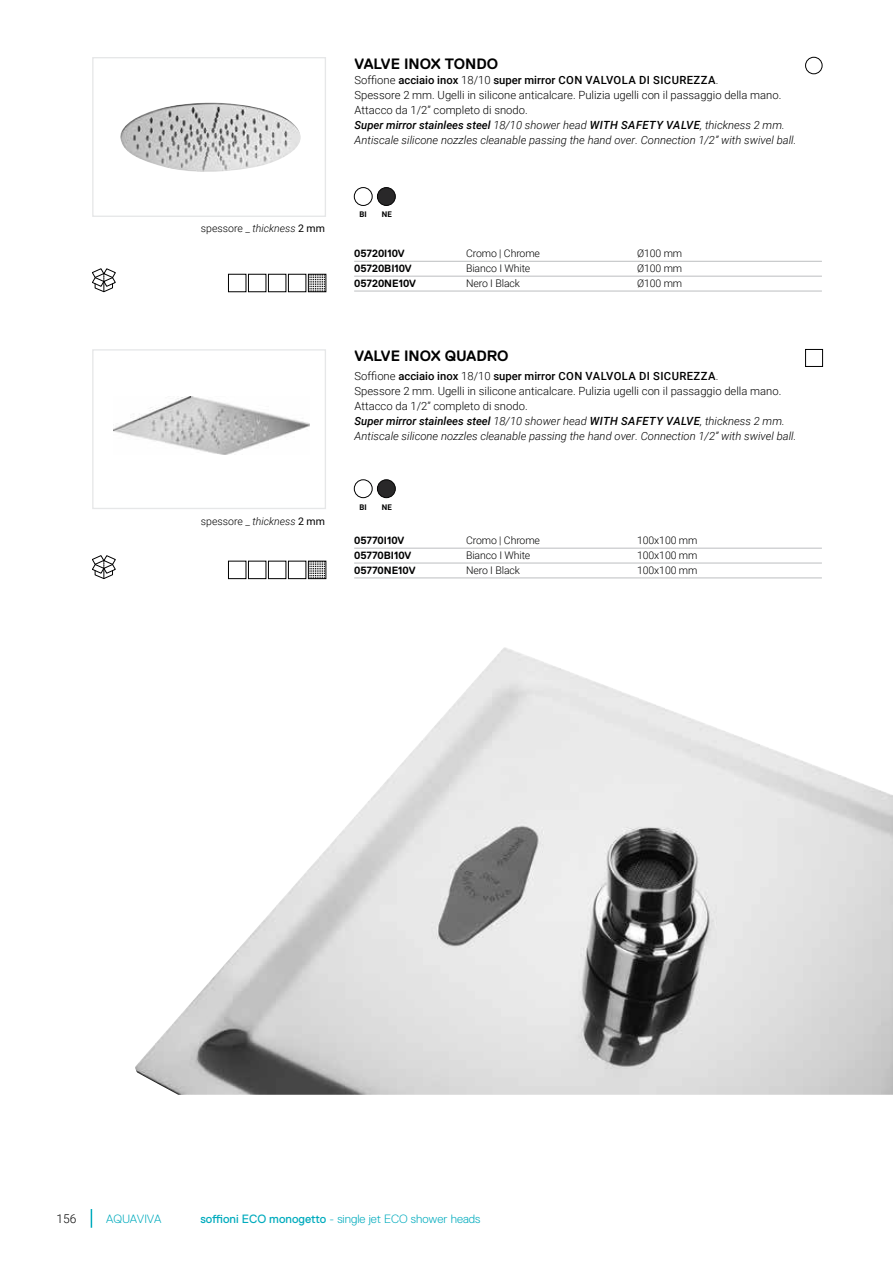
<style>
.page{position:relative;width:893px;height:1263px;background:#fff}
.page>*{position:absolute;margin:0;border:0;box-sizing:border-box;transform-origin:0 0}
.t1{font:700 15px "Replica";color:#000}
.t2{font:300 12px "Replica";color:#00abbd}
.t3{font:300 12px "Replica";letter-spacing:-.02em;color:#00abbd}
.t4{font:300 12px "Roboto";color:#000}
.t5{font:300 11.25px/15px "Roboto";color:#000}
.t6{font:300 10.5px/15px "Roboto";letter-spacing:-.01em;color:#000}
.t7{font:700 10.5px/15px "Replica";color:#000}
.t8{font:700 7.8px "Roboto";color:#000}
.s1{font-style:italic}
.s2{font-weight:400}
.s3{font-weight:500}
.s4{font-weight:500;font-style:italic}
</style>
<div class="page">
<svg style="left:91px;top:1209px;width:1px;height:19px"></svg>
<div style="left:92px;top:57px;width:234px;height:160px;border:1px solid #e6e7e8"></div>
<div style="left:92px;top:349px;width:234px;height:160px;border:1px solid #e6e7e8"></div>
<svg style="left:92px;top:268px;width:24px;height:24px"></svg>
<svg style="left:92px;top:555px;width:24px;height:24px"></svg>
<div style="left:308px;top:274px;width:18px;height:18px;border:1px solid #000"></div>
<svg style="left:310px;top:274px;width:15px;height:18px"></svg>
<div style="left:288px;top:274px;width:18px;height:18px;border:1px solid #000"></div>
<div style="left:268px;top:274px;width:18px;height:18px;border:1px solid #000"></div>
<div style="left:248px;top:274px;width:18px;height:18px;border:1px solid #000"></div>
<div style="left:228px;top:274px;width:18px;height:18px;border:1px solid #000"></div>
<div style="left:308px;top:561px;width:18px;height:18px;border:1px solid #000"></div>
<svg style="left:310px;top:561px;width:15px;height:18px"></svg>
<div style="left:288px;top:561px;width:18px;height:18px;border:1px solid #000"></div>
<div style="left:268px;top:561px;width:18px;height:18px;border:1px solid #000"></div>
<div style="left:248px;top:561px;width:18px;height:18px;border:1px solid #000"></div>
<div style="left:228px;top:561px;width:18px;height:18px;border:1px solid #000"></div>
<div style="left:805px;top:57px;width:17px;height:17px;border:1px solid #000;border-radius:50%"></div>
<hr style="left:354px;top:291px;width:468px;height:1px;background:#bcbec0">
<hr style="left:354px;top:276px;width:468px;height:1px;background:#bcbec0">
<hr style="left:354px;top:261px;width:468px;height:1px;background:#bcbec0">
<hr style="left:354px;top:578px;width:468px;height:1px;background:#bcbec0">
<hr style="left:354px;top:563px;width:468px;height:1px;background:#bcbec0">
<hr style="left:354px;top:548px;width:468px;height:1px;background:#bcbec0">
<div style="left:377px;top:188px;width:18px;height:17px;background:#292829;border-radius:50%"></div>
<div style="left:377px;top:187px;width:18px;height:19px;border:1px solid #000;border-radius:50%"></div>
<div style="left:354px;top:187px;width:18px;height:19px;border:1px solid #000;border-radius:50%"></div>
<div style="left:805px;top:349px;width:18px;height:18px;border:1px solid #000"></div>
<div style="left:377px;top:480px;width:18px;height:18px;background:#292829;border-radius:50%"></div>
<div style="left:377px;top:480px;width:18px;height:18px;border:1px solid #000;border-radius:50%"></div>
<div style="left:354px;top:480px;width:18px;height:18px;border:1px solid #000;border-radius:50%"></div>
<img style="left:120px;top:103px;width:181px;height:69px">
<img style="left:113px;top:397px;width:197px;height:58px">
<img style="left:135px;top:647px;width:758px;height:448px">
<p class="t6" style="left:201px;top:221px;width:126px">spessore _ <span class="s1">thickness</span> <span class="s2">2 mm</span></p>
<p class="t6" style="left:201px;top:513px;width:126px">spessore _ <span class="s1">thickness</span> <span class="s2">2 mm</span></p>
<h1 class="t1" style="left:355px;top:55px;width:145px">VALVE INOX TONDO</h1>
<p class="t5" style="left:355px;top:72px;width:443px">Soffione <span class="s3">acciaio inox</span> 18/10 <span class="s3">super mirror CON VALVOLA DI SICUREZZA</span>.<br>Spessore 2 mm. Ugelli in silicone anticalcare. Pulizia ugelli con il passaggio della mano.<br>Attacco da 1/2” completo di snodo.<br><span class="s4">Super mirror stainlees steel</span> <span class="s1">18/10 shower head</span> <span class="s4">WITH SAFETY VALVE</span><span class="s1">, thickness 2 mm.<br>Antiscale silicone nozzles cleanable passing the hand over. Connection 1/2” with swivel ball.</span></p>
<p class="t8" style="left:360px;top:209px;width:9px">BI</p>
<p class="t8" style="left:382px;top:209px;width:11px">NE</p>
<p class="t7" style="left:354px;top:246px;width:63px">05720I10V<br>05720BI10V<br>05720NE10V</p>
<p class="t6" style="left:466px;top:246px;width:75px">Cromo | Chrome<br>Bianco I White<br>Nero I Black</p>
<h1 class="t1" style="left:355px;top:348px;width:156px">VALVE INOX QUADRO</h1>
<p class="t6" style="left:637px;top:246px;width:47px;text-align:justify">Ø100 mm Ø100 mm Ø100 mm</p>
<p class="t5" style="left:355px;top:368px;width:443px">Soffione <span class="s3">acciaio inox</span> 18/10 <span class="s3">super mirror CON VALVOLA DI SICUREZZA</span>.<br>Spessore 2 mm. Ugelli in silicone anticalcare. Pulizia ugelli con il passaggio della mano.<br>Attacco da 1/2” completo di snodo.<br><span class="s4">Super mirror stainlees steel</span> <span class="s1">18/10 shower head</span> <span class="s4">WITH SAFETY VALVE</span><span class="s1">, thickness 2 mm.<br>Antiscale silicone nozzles cleanable passing the hand over. Connection 1/2” with swivel ball.</span></p>
<p class="t8" style="left:360px;top:501px;width:9px">BI</p>
<p class="t8" style="left:382px;top:501px;width:11px">NE</p>
<p class="t7" style="left:354px;top:533px;width:63px">05770I10V<br>05770BI10V<br>05770NE10V</p>
<p class="t6" style="left:466px;top:533px;width:75px">Cromo | Chrome<br>Bianco I White<br>Nero I Black</p>
<p class="t6" style="left:637px;top:533px;width:62px;text-align:justify">100x100 mm 100x100 mm 100x100 mm</p>
<p class="t4" style="left:57px;top:1210px;width:21px">156</p>
<p class="t3" style="left:106px;top:1212px;width:57px">AQUAVIVA</p>
<p class="t2" style="left:200px;top:1212px;width:281px"><span class="s2">soffioni ECO monogetto</span> - single jet ECO shower heads</p>
</div>
